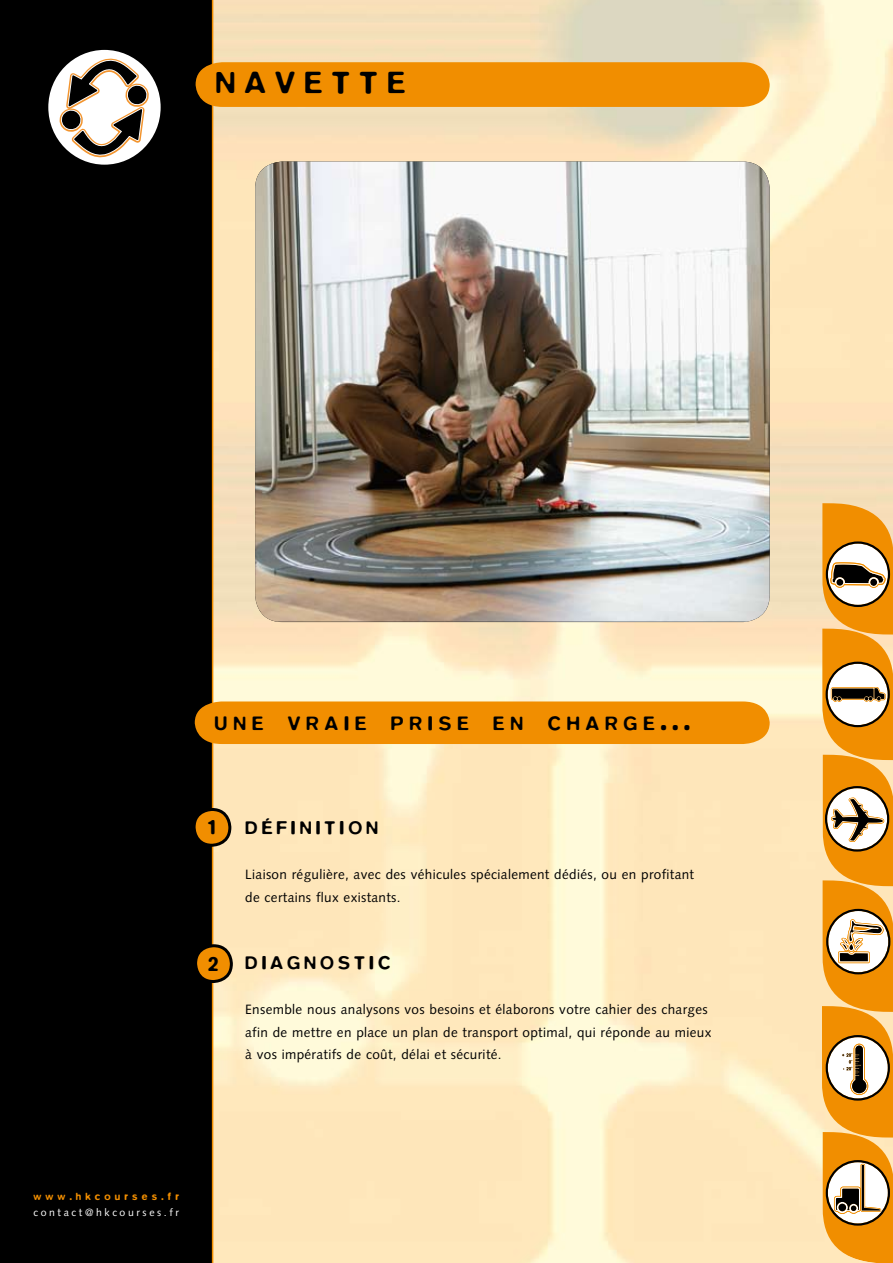
<style>
.page{position:relative;width:893px;height:1263px;background:#fff}
.page>*{position:absolute;margin:0;border:0;box-sizing:border-box;transform-origin:0 0}
.t1{font:500 31.5px "Blur";letter-spacing:.3em;color:#000}
.t2{font:500 21px "Blur";color:#000}
.t3{font:500 19.95px "Blur";letter-spacing:.3em;color:#000}
.t4{font:500 18.9px "Blur";letter-spacing:.215em;color:#000}
.t5{font:13.5px/22.5px "Syntax";letter-spacing:.025em;color:#000}
.t6{font:10.5px "Syntax";letter-spacing:.25em;color:#fff}
.t7{font:500 10.5px "Blur";letter-spacing:.395em;color:#f18e00}
.s1{font-size:28.5px}
</style>
<div class="page">
<div style="left:0;top:0;width:317px;height:1263px;background:#000"></div>
<img style="left:213px;top:0;width:680px;height:1263px">
<svg style="left:46px;top:48px;width:117px;height:119px"></svg>
<div style="left:44px;top:46px;width:121px;height:123px;border:4px solid #000;border-radius:50%"></div>
<svg style="left:55px;top:58px;width:99px;height:99px"></svg>
<hr style="left:212px;top:0;width:1px;height:1263px;background:#f18e00">
<div style="left:194px;top:809px;width:36px;height:36px;background:#f18e00;border-radius:50%"></div>
<div style="left:193px;top:808px;width:38px;height:39px;border:3px solid #000;border-radius:50%"></div>
<div style="left:196px;top:946px;width:35px;height:35px;background:#f18e00;border-radius:50%"></div>
<div style="left:194px;top:944px;width:39px;height:39px;border:3px solid #000;border-radius:50%"></div>
<div style="left:196px;top:62px;width:574px;height:45px;background:#f18e00"></div>
<img style="left:255px;top:162px;width:515px;height:460px">
<div style="left:195px;top:701px;width:575px;height:43px;background:#f18e00"></div>
<svg style="left:822px;top:503px;width:71px;height:760px"></svg>
<h1 class="t1" style="left:216px;top:64px;width:191px">NAVETTE</h1>
<h3 class="t3" style="left:215px;top:712px;width:477px">UNE VRAIE PRISE EN CHARGE<span class="s1">...</span></h3>
<h2 class="t2" style="left:208px;top:815px;width:9px">1</h2>
<h2 class="t2" style="left:208px;top:951px;width:12px">2</h2>
<h3 class="t4" style="left:245px;top:817px;width:135px">DÉFINITION</h3>
<p class="t5" style="left:245px;top:863px;width:450px">Liaison régulière, avec des véhicules spécialement dédiés, ou en profitant de certains flux existants.</p>
<h3 class="t4" style="left:245px;top:952px;width:147px">DIAGNOSTIC</h3>
<p class="t5" style="left:245px;top:998px;width:468px">Ensemble nous analysons vos besoins et élaborons votre cahier des charges afin de mettre en place un plan de transport optimal, qui réponde au mieux à vos impératifs de coût, délai et sécurité.</p>
<p class="t7" style="left:33px;top:1190px;width:147px">www.hkcourses.fr</p>
<p class="t6" style="left:33px;top:1206px;width:147px">contact@hkcourses.fr</p>
</div>
